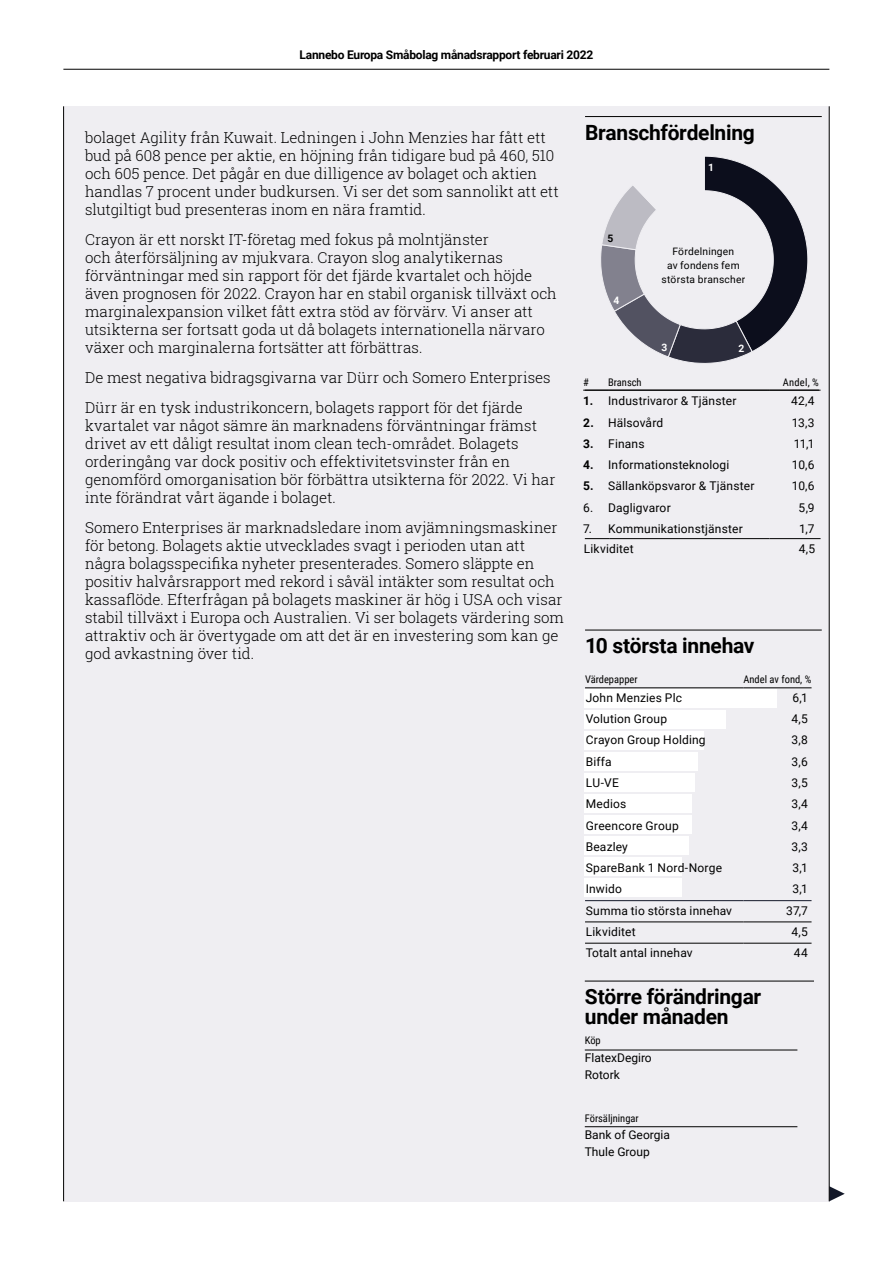
<style>
.page{position:relative;width:893px;height:1263px;background:#fff}
.page>*{position:absolute;margin:0;border:0;box-sizing:border-box;transform-origin:0 0}
.t1{font:700 21px/19.5px "Roboto";letter-spacing:-.015em;color:#000}
.t2{font:300 15px/18px "Roboto Slab";color:#000}
.t3{font:12px/17px "Roboto";letter-spacing:.015em;color:#000}
.t4{font:700 12px/21.3px "Roboto";letter-spacing:-.02em;color:#000;text-align:justify}
.t5{font:10.5px "Roboto Condensed";color:#000}
.t6{font:10.2px/14.1px "Roboto";letter-spacing:.025em;color:#000;text-align:center}
.t7{font:700 10.2px "Roboto";color:#fff}
.t8{font:700 10.2px "Roboto";color:#000}
</style>
<div class="page">
<div style="left:64px;top:106px;width:765px;height:1095px;background:#efeef2"></div>
<svg style="left:830px;top:1186px;width:15px;height:15px"></svg>
<div style="left:584px;top:689px;width:193px;height:19px;background:#fff"></div>
<div style="left:584px;top:710px;width:142px;height:19px;background:#fff"></div>
<div style="left:584px;top:731px;width:120px;height:19px;background:#fff"></div>
<div style="left:584px;top:752px;width:114px;height:19px;background:#fff"></div>
<div style="left:584px;top:773px;width:111px;height:19px;background:#fff"></div>
<div style="left:584px;top:794px;width:107px;height:19px;background:#fff"></div>
<div style="left:584px;top:815px;width:107px;height:19px;background:#fff"></div>
<div style="left:584px;top:836px;width:104px;height:19px;background:#fff"></div>
<div style="left:584px;top:857px;width:98px;height:19px;background:#fff"></div>
<div style="left:584px;top:878px;width:98px;height:19px;background:#fff"></div>
<hr style="left:63px;top:106px;width:1px;height:1095px;background:#000">
<hr style="left:829px;top:106px;width:1px;height:1095px;background:#000">
<hr style="left:585px;top:116px;width:237px;height:1px;background:#000">
<hr style="left:585px;top:630px;width:237px;height:1px;background:#000">
<hr style="left:585px;top:900px;width:158px;height:1px;background:#131829">
<hr style="left:743px;top:900px;width:68px;height:1px;background:#131829">
<hr style="left:585px;top:688px;width:158px;height:1px;background:#000">
<hr style="left:743px;top:688px;width:68px;height:1px;background:#000">
<hr style="left:585px;top:922px;width:158px;height:1px;background:#000">
<hr style="left:743px;top:922px;width:68px;height:1px;background:#000">
<hr style="left:585px;top:943px;width:158px;height:1px;background:#000">
<hr style="left:743px;top:943px;width:68px;height:1px;background:#000">
<svg style="left:601px;top:156px;width:207px;height:208px"></svg>
<hr style="left:585px;top:981px;width:229px;height:1px;background:#000">
<hr style="left:585px;top:1050px;width:212px;height:1px;background:#000">
<hr style="left:585px;top:1126px;width:212px;height:1px;background:#000">
<hr style="left:610px;top:390px;width:159px;height:1px;background:#000">
<hr style="left:769px;top:390px;width:51px;height:1px;background:#000">
<svg style="left:585px;top:538px;width:25px;height:1px"></svg>
<hr style="left:610px;top:538px;width:159px;height:1px;background:#000">
<hr style="left:769px;top:538px;width:51px;height:1px;background:#000">
<svg style="left:583px;top:390px;width:27px;height:1px"></svg>
<hr style="left:63px;top:69px;width:766px;height:1px;background:#000">
<p class="t4" style="left:300px;top:43px;width:295px">Lannebo Europa Småbolag månadsrapport februari 2022</p>
<p class="t2" style="left:85px;top:128px;width:475px">bolaget Agility från Kuwait. Ledningen i John Menzies har fått ett bud på 608 pence per aktie, en höjning från tidigare bud på 460, 510 och 605 pence. Det pågår en due dilligence av bolaget och aktien handlas 7 procent under budkursen. Vi ser det som sannolikt att ett slutgiltigt bud presenteras inom en nära framtid.</p>
<p class="t2" style="left:85px;top:230px;width:473px">Crayon är ett norskt IT-företag med fokus på molntjänster<br>och återförsäljning av mjukvara. Crayon slog analytikernas förväntningar med sin rapport för det fjärde kvartalet och höjde även prognosen för 2022. Crayon har en stabil organisk tillväxt och marginalexpansion vilket fått extra stöd av förvärv. Vi anser att utsikterna ser fortsatt goda ut då bolagets internationella närvaro växer och marginalerna fortsätter att förbättras.</p>
<p class="t2" style="left:85px;top:362px;width:467px;line-height:30px">De mest negativa bidragsgivarna var Dürr och Somero Enterprises<br>Dürr är en tysk industrikoncern, bolagets rapport för det fjärde</p>
<p class="t2" style="left:85px;top:416px;width:472px">kvartalet var något sämre än marknadens förväntningar främst drivet av ett dåligt resultat inom clean tech-området. Bolagets orderingång var dock positiv och effektivitetsvinster från en genomförd omorganisation bör förbättra utsikterna för 2022. Vi har inte förändrat vårt ägande i bolaget.</p>
<p class="t2" style="left:85px;top:518px;width:480px">Somero Enterprises är marknadsledare inom avjämningsmaskiner för betong. Bolagets aktie utvecklades svagt i perioden utan att några bolagsspecifika nyheter presenterades. Somero släppte en positiv halvårsrapport med rekord i såväl intäkter som resultat och kassaflöde. Efterfrågan på bolagets maskiner är hög i USA och visar stabil tillväxt i Europa och Australien. Vi ser bolagets värdering som attraktiv och är övertygade om att det är en investering som kan ge god avkastning över tid.</p>
<h1 class="t1" style="left:585px;top:122px;width:171px">Branschfördelning</h1>
<p class="t8" style="left:607px;top:231px;width:7px">5</p>
<p class="t7" style="left:614px;top:293px;width:7px">4</p>
<p class="t7" style="left:708px;top:160px;width:7px">1</p>
<p class="t6" style="left:662px;top:244px;width:85px">Fördelningen<br>av fondens fem största branscher</p>
<p class="t7" style="left:662px;top:340px;width:7px">3</p>
<p class="t7" style="left:738px;top:341px;width:7px">2</p>
<p class="t5" style="left:583px;top:374px;width:7px">#</p>
<p class="t5" style="left:608px;top:374px;width:35px">Bransch</p>
<p class="t5" style="left:783px;top:374px;width:38px">Andel, %</p>
<p class="t4" style="left:583px;top:390px;width:12px">1.<br>2.<br>3.<br>4.<br>5.</p>
<p class="t3" style="left:583px;top:496px;width:12px;line-height:21.8px">6.<br>7.</p>
<p class="t3" style="left:608px;top:392px;width:130px">Industrivaror &amp; Tjänster</p>
<p class="t3" style="left:791px;top:392px;width:25px">42,4</p>
<p class="t3" style="left:608px;top:413px;width:57px">Hälsovård</p>
<p class="t3" style="left:792px;top:413px;width:24px">13,3</p>
<p class="t3" style="left:608px;top:435px;width:38px">Finans</p>
<p class="t3" style="left:794px;top:435px;width:22px">11,1</p>
<p class="t3" style="left:608px;top:456px;width:123px">Informationsteknologi</p>
<p class="t3" style="left:792px;top:456px;width:24px">10,6</p>
<p class="t3" style="left:608px;top:477px;width:148px">Sällanköpsvaror &amp; Tjänster</p>
<p class="t3" style="left:792px;top:477px;width:24px">10,6</p>
<p class="t3" style="left:608px;top:498px;width:64px">Dagligvaror</p>
<p class="t3" style="left:799px;top:498px;width:18px">5,9</p>
<p class="t3" style="left:608px;top:520px;width:136px">Kommunikationstjänster</p>
<p class="t3" style="left:799px;top:520px;width:17px">1,7</p>
<p class="t3" style="left:584px;top:540px;width:52px">Likviditet</p>
<p class="t3" style="left:799px;top:540px;width:18px">4,5</p>
<h1 class="t1" style="left:585px;top:635px;width:171px">10 största innehav</h1>
<p class="t5" style="left:585px;top:672px;width:54px">Värdepapper</p>
<p class="t5" style="left:743px;top:672px;width:69px">Andel av fond, %</p>
<p class="t3" style="left:586px;top:689px;width:98px">John Menzies Plc</p>
<p class="t3" style="left:792px;top:689px;width:17px">6,1</p>
<p class="t3" style="left:586px;top:710px;width:83px">Volution Group</p>
<p class="t3" style="left:791px;top:710px;width:18px">4,5</p>
<p class="t3" style="left:586px;top:731px;width:121px">Crayon Group Holding</p>
<p class="t3" style="left:791px;top:731px;width:18px">3,8</p>
<p class="t3" style="left:586px;top:752px;width:28px">Biffa</p>
<p class="t3" style="left:792px;top:752px;width:18px">3,6</p>
<p class="t3" style="left:586px;top:774px;width:35px">LU-VE</p>
<p class="t3" style="left:792px;top:774px;width:18px">3,5</p>
<p class="t3" style="left:586px;top:795px;width:42px">Medios</p>
<p class="t3" style="left:791px;top:795px;width:18px">3,4</p>
<p class="t3" style="left:586px;top:816px;width:95px">Greencore Group</p>
<p class="t3" style="left:791px;top:816px;width:18px">3,4</p>
<p class="t3" style="left:586px;top:837px;width:44px">Beazley</p>
<p class="t3" style="left:791px;top:837px;width:18px">3,3</p>
<p class="t3" style="left:586px;top:859px;width:138px">SpareBank 1 Nord-Norge</p>
<p class="t3" style="left:792px;top:859px;width:17px">3,1</p>
<p class="t3" style="left:586px;top:880px;width:38px">Inwido</p>
<p class="t3" style="left:792px;top:880px;width:17px">3,1</p>
<p class="t3" style="left:586px;top:901px;width:148px">Summa tio största innehav</p>
<p class="t3" style="left:786px;top:901px;width:23px">37,7</p>
<p class="t3" style="left:586px;top:923px;width:52px">Likviditet</p>
<p class="t3" style="left:791px;top:923px;width:18px">4,5</p>
<p class="t3" style="left:586px;top:944px;width:108px">Totalt antal innehav</p>
<p class="t3" style="left:794px;top:944px;width:16px">44</p>
<h1 class="t1" style="left:585px;top:986px;width:178px">Större förändringar under månaden</h1>
<p class="t5" style="left:585px;top:1032px;width:18px">Köp</p>
<p class="t3" style="left:585px;top:1049px;width:68px">FlatexDegiro<br>Rotork</p>
<p class="t5" style="left:585px;top:1111px;width:55px">Försäljningar</p>
<p class="t3" style="left:585px;top:1125px;width:87px">Bank of Georgia<br>Thule Group</p>
</div>
